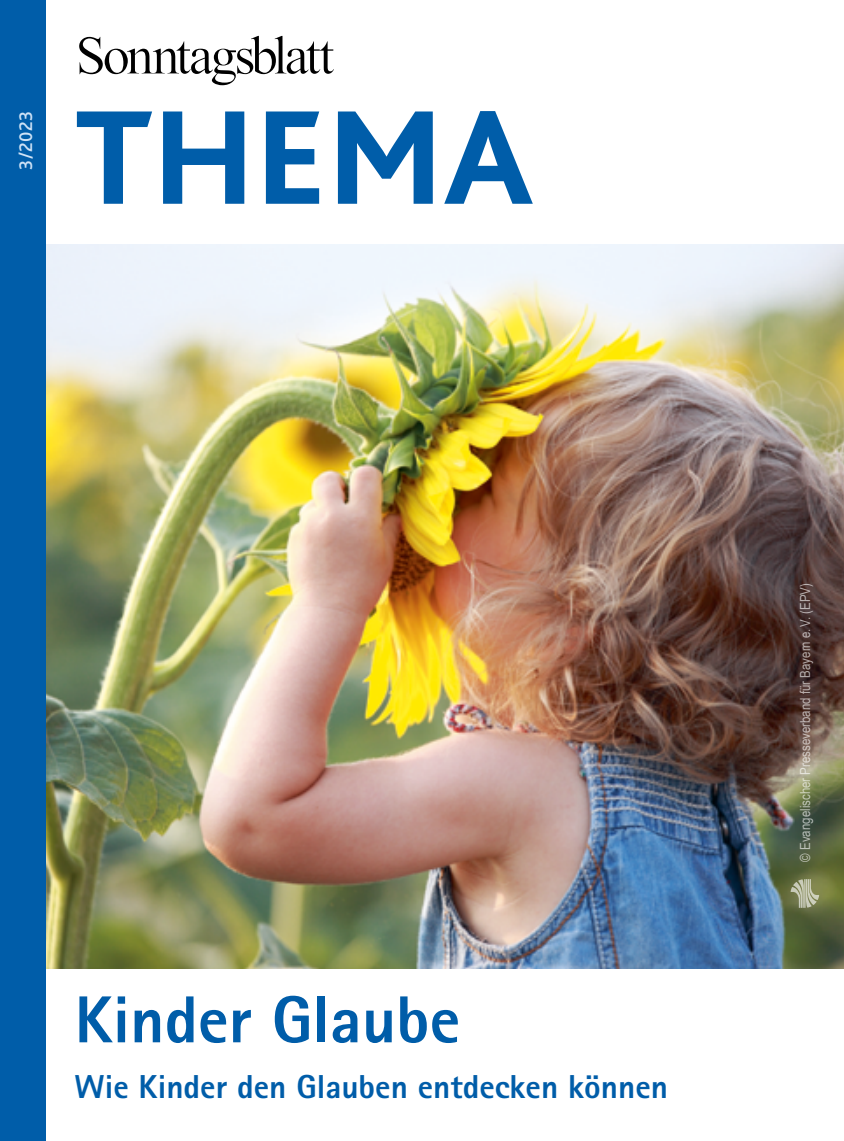
<style>
.page{position:relative;width:844px;height:1141px;background:#fff}
.page>*{position:absolute;margin:0;border:0;box-sizing:border-box;transform-origin:0 0}
.t1{font:800 66.5px "Rotis Sans Serif";color:#005da9}
.t2{font:800 33.25px "Rotis Sans Serif";color:#005da9}
.t3{font:500 19.25px "Bliss 2";color:#cee2f6;scale:.95 1}
.t4{font:14px "Arial Narrow";color:#fff}
</style>
<div class="page">
<img style="left:46px;top:245px;width:797px;height:724px">
<svg style="left:79px;top:36px;width:255px;height:49px"></svg>
<svg style="left:77px;top:111px;width:455px;height:93px"></svg>
<div style="left:1px;top:0;width:45px;height:1141px;background:#005da9"></div>
<svg style="left:790px;top:879px;width:29px;height:29px"></svg>
<p class="t3" style="left:14px;top:170px;width:63px;rotate:-90deg">3/2023</p>
<p class="t1" style="left:75px;top:977px;width:387px">Kinder Glaube</p>
<p class="t2" style="left:75px;top:1066px;width:594px">Wie Kinder den Glauben entdecken können</p>
<p class="t4" style="left:794px;top:862px;width:280px;rotate:-90deg">© Evangelischer Presseverband für Bayern e.V. (EPV)</p>
</div>
